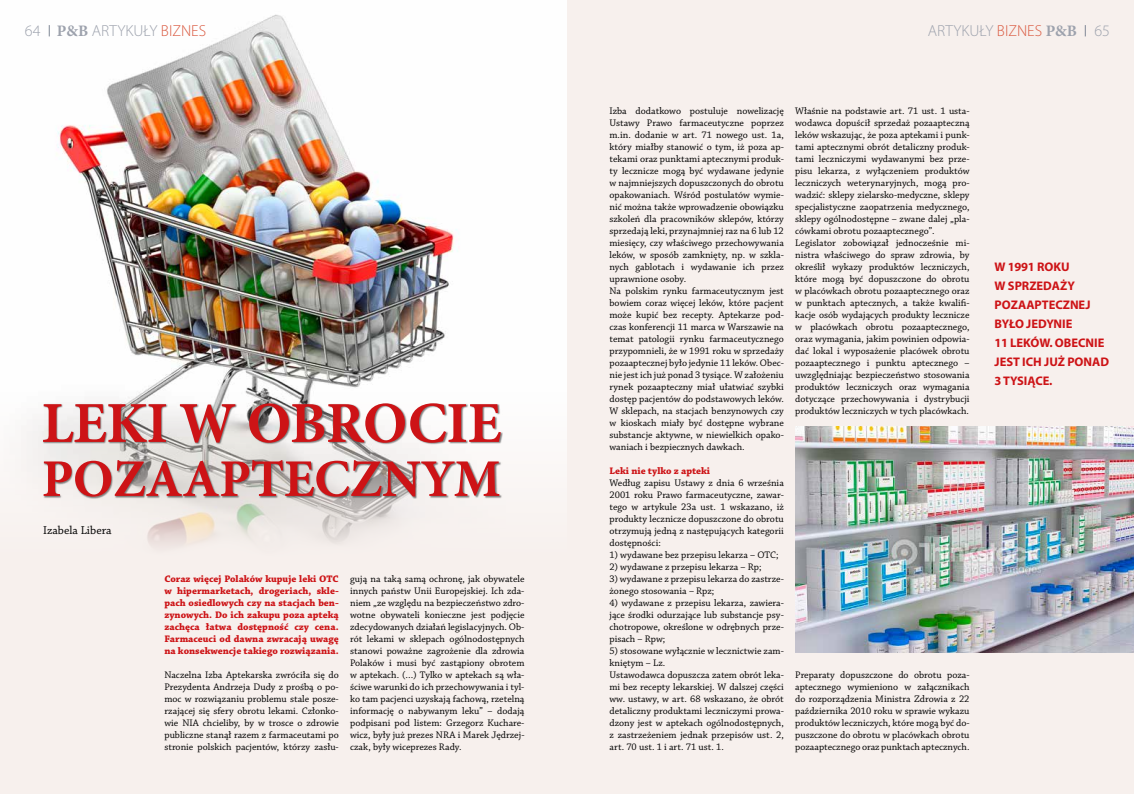
<style>
.page{position:relative;width:1134px;height:794px;background:#f7f0ed}
.page>*{position:absolute;margin:0;border:0;box-sizing:border-box;transform-origin:0 0}
.t1{font:700 58px "Minion Pro";letter-spacing:-.01em;color:#cd1316}
.t2{font:700 53px "Minion Pro";letter-spacing:-.01em;color:#cd1316}
.t3{font:300 16px "Myriad Pro";color:#9da2ad}
.t4{font:700 12.5px/19px "Myriad Pro";color:#cd1316}
.t5{font:12px "Chaparral Pro";color:#000}
.t6{font:10px/12px "Chaparral Pro";color:#000;text-align:justify}
.t7{font:700 10px/12px "Chaparral Pro";color:#cd1316;text-align:justify}
.s1{font-family:"Minion Pro";font-weight:700}
.s2{color:#da5a41}
</style>
<div class="page">
<img style="left:0;top:0;width:567px;height:546px">
<div style="left:43px;top:403px;width:460px;height:96px;background:#565656;opacity:.75"></div>
<img style="left:795px;top:427px;width:339px;height:225px">
<h3 class="t3" style="left:57px;top:21px;width:151px"><span class="s1">P&amp;B</span> ARTYKUŁY <span class="s2">BIZNES</span></h3>
<h3 class="t3" style="left:928px;top:21px;width:151px">ARTYKUŁY <span class="s2">BIZNES</span> <span class="s1">P&amp;B</span></h3>
<h3 class="t3" style="left:25px;top:21px;width:17px">64</h3>
<h3 class="t3" style="left:1094px;top:21px;width:17px">65</h3>
<h1 class="t1" style="left:42px;top:382px;width:461px">LEKI W OBROCIE</h1>
<h2 class="t2" style="left:42px;top:441px;width:461px">POZAAPTECZNYM</h2>
<p class="t5" style="left:43px;top:524px;width:70px">Izabela Libera</p>
<p class="t7" style="left:164px;top:573px;width:176px">Coraz więcej Polaków kupuje leki OTC w hipermarketach, drogeriach, skle&shy;pach osiedlowych czy na stacjach ben&shy;zynowych. Do ich zakupu poza apteką zachęca łatwa dostępność czy cena.<br>Farmaceuci od dawna zwracają uwagę na konsekwencje takiego rozwiązania.</p>
<p class="t6" style="left:164px;top:669px;width:176px">Naczelna Izba Aptekarska zwróciła się do Prezydenta Andrzeja Dudy z prośbą o po&shy;moc w rozwiązaniu problemu stale posze&shy;rzającej się sfery obrotu lekami. Członko&shy;wie NIA chcieliby, by w trosce o zdrowie publiczne stanął razem z farmaceutami po stronie polskich pacjentów, którzy zasłu-</p>
<p class="t6" style="left:350px;top:573px;width:176px">gują na taką samą ochronę, jak obywatele innych państw Unii Europejskiej. Ich zda&shy;niem „ze względu na bezpieczeństwo zdro&shy;wotne obywateli konieczne jest podjęcie zdecydowanych działań legislacyjnych. Ob&shy;rót lekami w sklepach ogólnodostępnych stanowi poważne zagrożenie dla zdrowia Polaków i musi być zastąpiony obrotem w aptekach. (…) Tylko w aptekach są wła&shy;ściwe warunki do ich przechowywania i tyl&shy;ko tam pacjenci uzyskają fachową, rzetelną informację o nabywanym leku” – dodają podpisani pod listem: Grzegorz Kuchare&shy;wicz, były już prezes NRA i Marek Jędrzej&shy;czak, były wiceprezes Rady.</p>
<p class="t6" style="left:609px;top:105px;width:176px;text-align:left">Izba dodatkowo postuluje nowelizację Ustawy Prawo farmaceutyczne poprzez m.in. dodanie w art. 71 nowego ust. 1a, który miałby stanowić o tym, iż poza ap&shy;tekami oraz punktami aptecznymi produk&shy;ty lecznicze mogą być wydawane jedynie w najmniejszych dopuszczonych do obrotu opakowaniach. Wśród postulatów wymie&shy;nić można także wprowadzenie obowiązku szkoleń dla pracowników sklepów, którzy sprzedają leki, przynajmniej raz na 6 lub 12 miesięcy, czy właściwego przechowywania leków, w sposób zamknięty, np. w szkla&shy;nych gablotach i wydawanie ich przez uprawnione osoby.<br>Na polskim rynku farmaceutycznym jest bowiem coraz więcej leków, które pacjent może kupić bez recepty. Aptekarze pod&shy;czas konferencji 11 marca w Warszawie na temat patologii rynku farmaceutycznego przypomnieli, że w 1991 roku w sprzedaży pozaaptecznej było jedynie 11 leków. Obec&shy;nie jest ich już ponad 3 tysiące. W założeniu rynek pozaapteczny miał ułatwiać szybki dostęp pacjentów do podstawowych leków.<br>W sklepach, na stacjach benzynowych czy w kioskach miały być dostępne wybrane substancje aktywne, w niewielkich opako&shy;waniach i bezpiecznych dawkach.</p>
<p class="t7" style="left:609px;top:465px;width:102px">Leki nie tylko z apteki</p>
<p class="t6" style="left:609px;top:477px;width:176px">Według zapisu Ustawy z dnia 6 września 2001 roku Prawo farmaceutyczne, zawar&shy;tego w artykule 23a ust. 1 wskazano, iż produkty lecznicze dopuszczone do obrotu otrzymują jedną z następujących kategorii dostępności:</p>
<p class="t6" style="left:609px;top:549px;width:171px">1) wydawane bez przepisu lekarza – OTC;</p>
<p class="t6" style="left:609px;top:561px;width:153px">2) wydawane z przepisu lekarza – Rp;</p>
<p class="t6" style="left:609px;top:573px;width:176px">3) wydawane z przepisu lekarza do zastrze&shy;żonego stosowania – Rpz;</p>
<p class="t6" style="left:609px;top:597px;width:176px">4) wydawane z przepisu lekarza, zawiera&shy;jące środki odurzające lub substancje psy&shy;chotropowe, określone w odrębnych prze&shy;pisach – Rpw;</p>
<p class="t6" style="left:609px;top:645px;width:176px;text-align:left">5) stosowane wyłącznie w lecznictwie zam&shy;kniętym – Lz.<br>Ustawodawca dopuszcza zatem obrót leka&shy;mi bez recepty lekarskiej. W dalszej części ww. ustawy, w art. 68 wskazano, że obrót detaliczny produktami leczniczymi prowa&shy;dzony jest w aptekach ogólnodostępnych, z zastrzeżeniem jednak przepisów ust. 2, art. 70 ust. 1 i art. 71 ust. 1.</p>
<p class="t6" style="left:795px;top:105px;width:176px;text-align:left">Właśnie na podstawie art. 71 ust. 1 usta&shy;wodawca dopuścił sprzedaż pozaapteczną leków wskazując, że poza aptekami i punk&shy;tami aptecznymi obrót detaliczny produk&shy;tami leczniczymi wydawanymi bez prze&shy;pisu lekarza, z wyłączeniem produktów leczniczych weterynaryjnych, mogą pro&shy;wadzić: sklepy zielarsko-medyczne, sklepy specjalistyczne zaopatrzenia medycznego, sklepy ogólnodostępne – zwane dalej „pla&shy;cówkami obrotu pozaaptecznego”.<br>Legislator zobowiązał jednocześnie mi&shy;nistra właściwego do spraw zdrowia, by określił wykazy produktów leczniczych, które mogą być dopuszczone do obrotu w placówkach obrotu pozaaptecznego oraz w punktach aptecznych, a także kwalifi&shy;kacje osób wydających produkty lecznicze w placówkach obrotu pozaaptecznego, oraz wymagania, jakim powinien odpowia&shy;dać lokal i wyposażenie placówek obrotu pozaaptecznego i punktu aptecznego – uwzględniając bezpieczeństwo stosowania produktów leczniczych oraz wymagania dotyczące przechowywania i dystrybucji produktów leczniczych w tych placówkach.</p>
<p class="t6" style="left:795px;top:669px;width:176px">Preparaty dopuszczone do obrotu poza&shy;aptecznego wymieniono w załącznikach do rozporządzenia Ministra Zdrowia z 22 października 2010 roku w sprawie wykazu produktów leczniczych, które mogą być do&shy;puszczone do obrotu w placówkach obrotu pozaaptecznego oraz punktach aptecznych.</p>
<p class="t4" style="left:994px;top:257px;width:116px">W 1991 ROKU<br>W SPRZEDAŻY<br>POZAAPTECZNEJ<br>BYŁO JEDYNIE<br>11 LEKÓW. OBECNIE<br>JEST ICH JUŻ PONAD<br>3 TYSIĄCE.</p>
</div>
